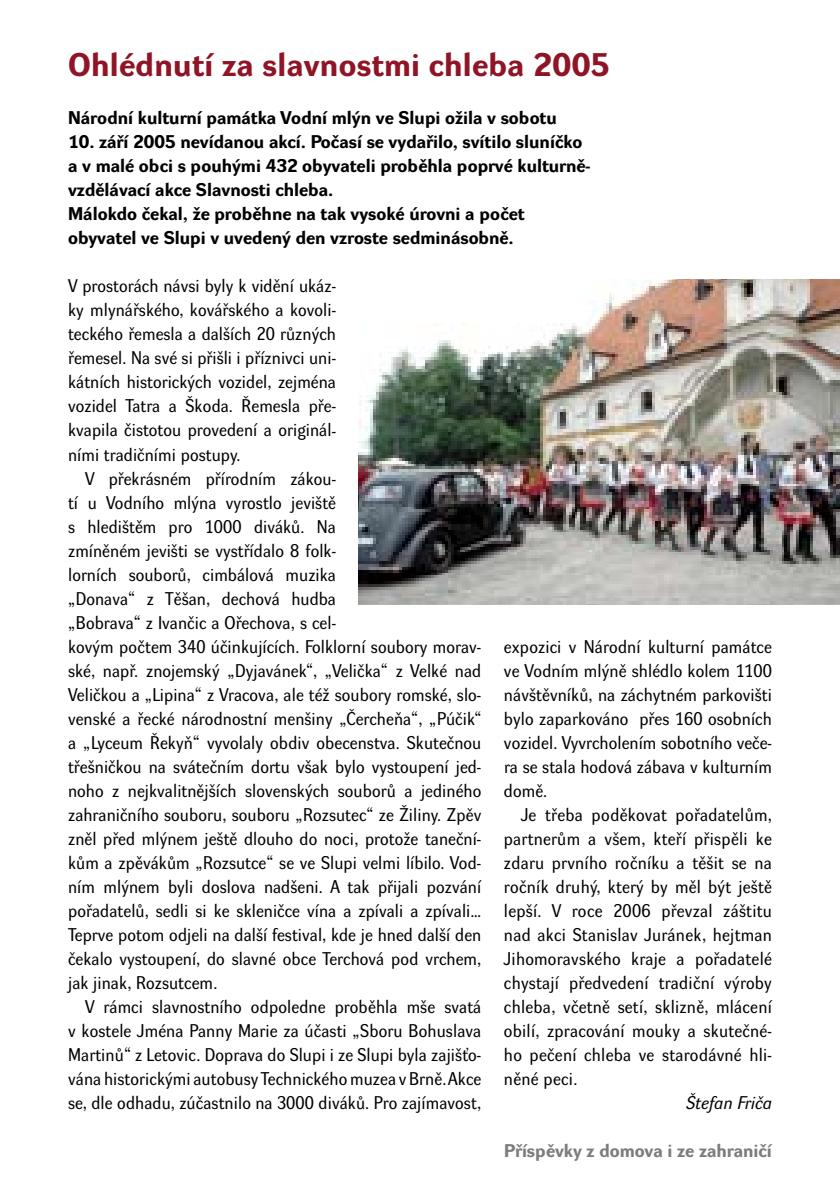
<style>
.page{position:relative;width:840px;height:1191px;background:#fff}
.page>*{position:absolute;margin:0;border:0;box-sizing:border-box;transform-origin:0 0}
.t1{font:700 32px "Dyna Grotesk RECE";letter-spacing:.01em;color:#8f1526}
.t2{font:18px/24px "Dyna Grotesk RCE";letter-spacing:.005em;color:#000;text-align:justify}
.t3{font:700 18px/24px "Dyna Grotesk RECE";color:#000}
.t4{font:700 18px "Dyna Grotesk RECE";color:#7c7c7c}
.t5{font:italic 18px "Dyna Grotesk RCE";letter-spacing:.01em;color:#000}
</style>
<div class="page">
<img style="left:358px;top:280px;width:481px;height:324px">
<h1 class="t1" style="left:68px;top:47px;width:541px">Ohlédnutí za slavnostmi chleba 2005</h1>
<p class="t3" style="left:68px;top:108px;width:490px">Národní kulturní památka Vodní mlýn ve Slupi ožila v sobotu</p>
<p class="t3" style="left:68px;top:132px;width:523px">10. září 2005 nevídanou akcí. Počasí se vydařilo, svítilo sluníčko a v malé obci s pouhými 432 obyvateli proběhla poprvé kulturně&shy;vzdělávací akce Slavnosti chleba.<br>Málokdo čekal, že proběhne na tak vysoké úrovni a počet obyvatel ve Slupi v uvedený den vzroste sedminásobně.</p>
<p class="t2" style="left:68px;top:276px;width:269px">V prostorách návsi byly k vidění ukáz&shy;ky mlynářského, kovářského a kovoli&shy;teckého řemesla a dalších 20 různých řemesel. Na své si přišli i příznivci uni&shy;kátních historických vozidel, zejména vozidel Tatra a Škoda. Řemesla pře&shy;kvapila čistotou provedení a originál&shy;ními tradičními postupy.</p>
<p class="t2" style="left:68px;top:468px;width:414px;text-align:left;text-indent:17px">V překrásném přírodním zákou-<br>tí u Vodního mlýna vyrostlo jeviště<br>s hledištěm pro 1000 diváků. Na<br>zmíněném jevišti se vystřídalo 8 folk-<br>lorních souborů, cimbálová muzika<br>„Donava“ z Těšan, dechová hudba<br>„Bobrava“ z Ivančic a Ořechova, s cel-<br>kovým počtem 340 účinkujících. Folklorní soubory morav&shy;ské, např. znojemský „Dyjavánek“, „Velička“ z Velké nad Veličkou a „Lipina“ z Vracova, ale též soubory romské, slo&shy;venské a řecké národnostní menšiny „Čercheňa“, „Púčik“ a „Lyceum Řekyň“ vyvolaly obdiv obecenstva. Skutečnou třešničkou na svátečním dortu však bylo vystoupení jed&shy;noho z nejkvalitnějších slovenských souborů a jediného zahraničního souboru, souboru „Rozsutec“ ze Žiliny. Zpěv zněl před mlýnem ještě dlouho do noci, protože taneční&shy;kům a zpěvákům „Rozsutce“ se ve Slupi velmi líbilo. Vod&shy;ním mlýnem byli doslova nadšeni. A tak přijali pozvání pořadatelů, sedli si ke skleničce vína a zpívali a zpívali… Teprve potom odjeli na další festival, kde je hned další den čekalo vystoupení, do slavné obce Terchová pod vrchem, jak jinak, Rozsutcem.</p>
<p class="t2" style="left:68px;top:996px;width:414px;text-indent:17px">V rámci slavnostního odpoledne proběhla mše svatá v kostele Jména Panny Marie za účasti „Sboru Bohuslava Martinů“ z Letovic. Doprava do Slupi i ze Slupi byla zajišťo&shy;vána historickými autobusy Technického muzea v Brně. Akce se, dle odhadu, zúčastnilo na 3000 diváků. Pro zajímavost,</p>
<p class="t2" style="left:503px;top:636px;width:269px">expozici v Národní kulturní památce ve Vodním mlýně shlédlo kolem 1100 návštěvníků, na záchytném parkovišti bylo zaparkováno přes 160 osobních vozidel. Vyvrcholením sobotního veče&shy;ra se stala hodová zábava v kulturním domě.</p>
<p class="t2" style="left:503px;top:804px;width:269px;text-indent:17px">Je třeba poděkovat pořadatelům, partnerům a všem, kteří přispěli ke zdaru prvního ročníku a těšit se na ročník druhý, který by měl být ještě lepší. V roce 2006 převzal záštitu nad akci Stanislav Juránek, hejtman Jihomoravského kraje a pořadatelé chystají předvedení tradiční výroby chleba, včetně setí, sklizně, mlácení obilí, zpracování mouky a skutečné&shy;ho pečení chleba ve starodávné hli&shy;něné peci.</p>
<p class="t5" style="left:685px;top:1091px;width:87px">Štefan Friča</p>
<p class="t4" style="left:504px;top:1140px;width:269px">Příspěvky z domova i ze zahraničí</p>
</div>
